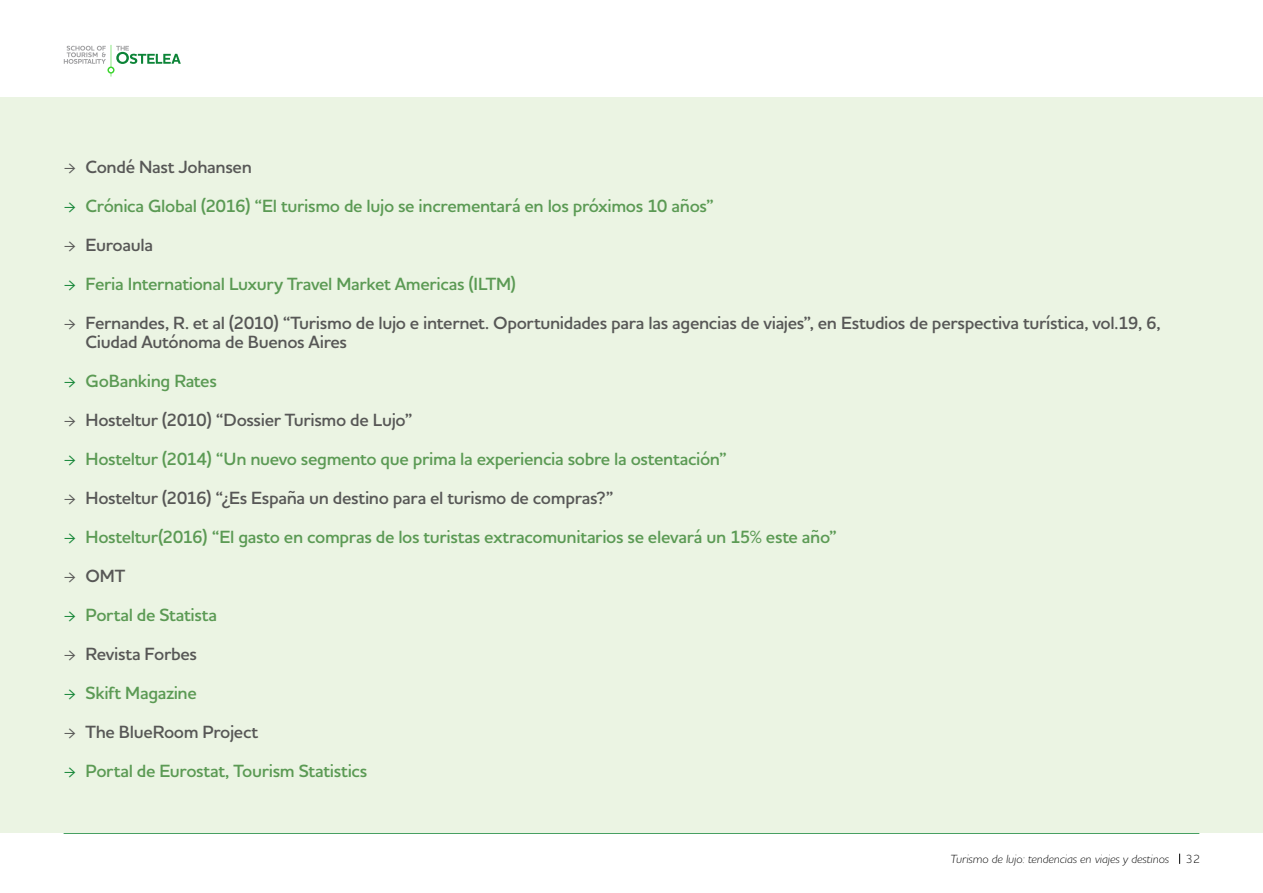
<style>
.page{position:relative;width:1263px;height:893px;background:#fff}
.page>*{position:absolute;margin:0;border:0;box-sizing:border-box;transform-origin:0 0}
.t1{font:600 18px "Houschka Pro";letter-spacing:-.02em;color:#5b9a54}
.t2{font:600 18px/19.5px "Houschka Pro";letter-spacing:-.02em;color:#575756}
.t3{font:italic 300 12px "Houschka Pro";color:#000}
.t4{font:300 12px "Houschka Pro";color:#000}
.s1{font-family:"Minion Pro"}
.s2{font-family:"Minion Pro";color:#148637}
</style>
<div class="page">
<svg style="left:64px;top:45px;width:117px;height:32px"></svg>
<hr style="left:64px;top:833px;width:1135px;height:1px;background:#148637">
<div style="left:1px;top:97px;width:1262px;height:736px;background:#ebf4e3"></div>
<p class="t2" style="left:64px;top:157px;width:189px"><span class="s1">→</span> Condé Nast Johansen</p>
<p class="t1" style="left:64px;top:194px;width:651px"><span class="s2">→</span> Crónica Global (2016) “El turismo de lujo se incrementará en los próximos 10 años”</p>
<p class="t2" style="left:64px;top:235px;width:90px"><span class="s1">→</span> Euroaula</p>
<p class="t1" style="left:64px;top:272px;width:453px"><span class="s2">→</span> Feria International Luxury Travel Market Americas (ILTM)</p>
<p class="t2" style="left:86px;top:313px;width:1077px;text-indent:-21px"><span class="s1">→</span> Fernandes, R. et al (2010) “Turismo de lujo e internet. Oportunidades para las agencias de viajes”, en Estudios de perspectiva turística, vol.19, 6,<br>Ciudad Autónoma de Buenos Aires</p>
<p class="t1" style="left:64px;top:369px;width:154px"><span class="s2">→</span> GoBanking Rates</p>
<p class="t2" style="left:64px;top:410px;width:350px"><span class="s1">→</span> Hosteltur (2010) “Dossier Turismo de Lujo”</p>
<p class="t1" style="left:64px;top:447px;width:664px"><span class="s2">→</span> Hosteltur (2014) “Un nuevo segmento que prima la experiencia sobre la ostentación”</p>
<p class="t2" style="left:64px;top:488px;width:551px"><span class="s1">→</span> Hosteltur (2016) “¿Es España un destino para el turismo de compras?”</p>
<p class="t1" style="left:64px;top:525px;width:774px"><span class="s2">→</span> Hosteltur(2016) “El gasto en compras de los turistas extracomunitarios se elevará un 15% este año”</p>
<p class="t2" style="left:64px;top:566px;width:62px"><span class="s1">→</span> OMT</p>
<p class="t1" style="left:64px;top:603px;width:154px"><span class="s2">→</span> Portal de Statista</p>
<p class="t2" style="left:64px;top:644px;width:134px"><span class="s1">→</span> Revista Forbes</p>
<p class="t1" style="left:64px;top:681px;width:134px"><span class="s2">→</span> Skift Magazine</p>
<p class="t2" style="left:64px;top:722px;width:195px"><span class="s1">→</span> The BlueRoom Project</p>
<p class="t1" style="left:64px;top:759px;width:305px"><span class="s2">→</span> Portal de Eurostat, Tourism Statistics</p>
<p class="t3" style="left:950px;top:851px;width:220px">Turismo de lujo: tendencias en viajes y destinos</p>
<p class="t4" style="left:1186px;top:851px;width:16px">32</p>
</div>
